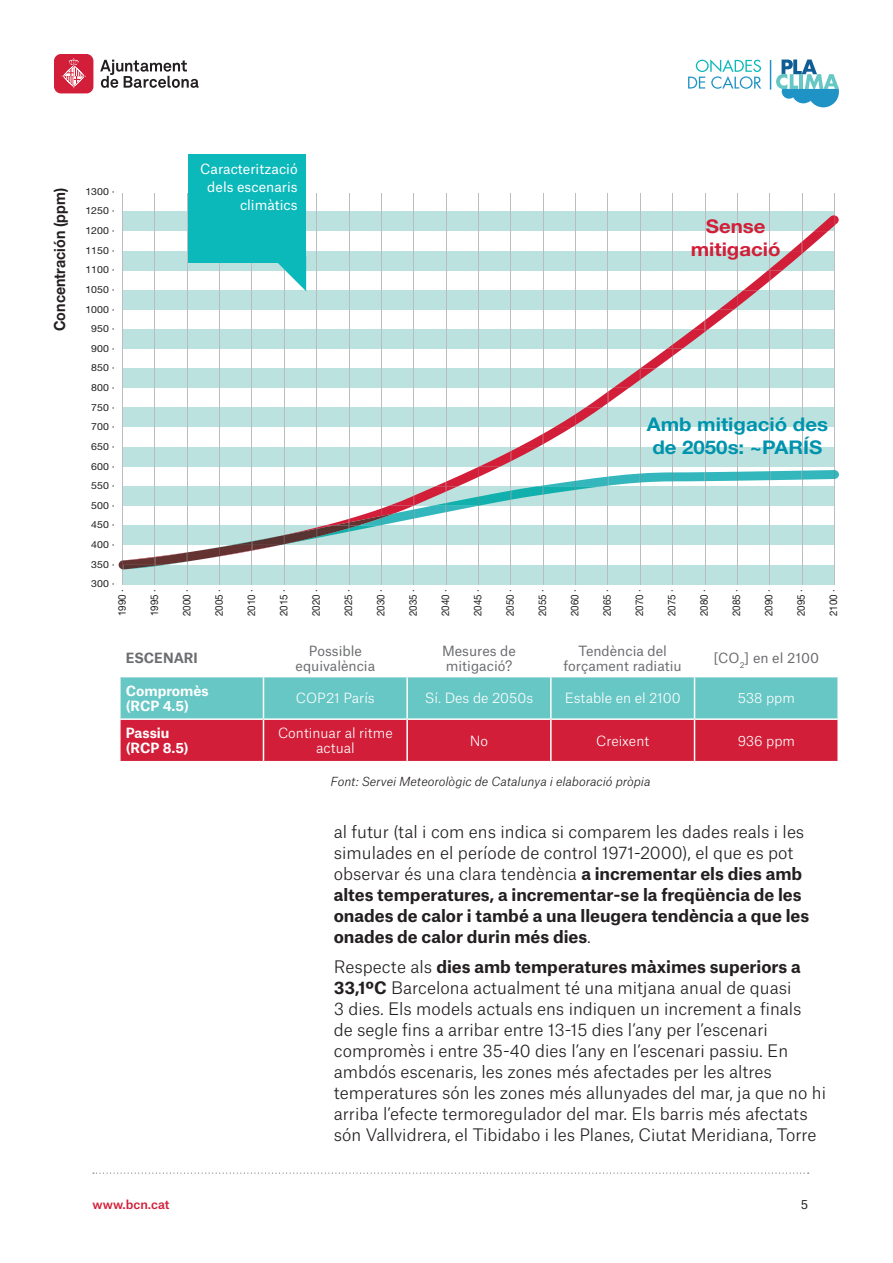
<style>
.page{position:relative;width:893px;height:1263px;background:#fff}
.page>*{position:absolute;margin:0;border:0;box-sizing:border-box;transform-origin:0 0}
.t1{font:700 18.9px/22.6px "Helvetica Neue";color:#0093ad;text-align:center;scale:1.08 1}
.t2{font:700 18.9px/22.6px "Helvetica Neue";color:#d21e38;text-align:center;scale:1.08 1}
.t3{font:300 16.5px/21px "Atlas Grotesk";color:#231f20}
.t4{font:700 16.5px/21px "Atlas Grotesk";color:#231f20}
.t5{font:700 15.45px "Helvetica Neue";color:#231f20;scale:.93 1}
.t6{font:300 13.5px/15px "Atlas Grotesk";color:#fff;text-align:center}
.t7{font:13.5px/15px "Atlas Grotesk";color:#6c6d70;text-align:center}
.t8{font:13.5px/18px "Atlas Grotesk";color:#fff;text-align:right}
.t9{font:700 13.5px/15px "Atlas Grotesk";color:#fff}
.t10{font:700 13.5px "Atlas Grotesk";color:#6c6d70}
.t11{font:italic 300 12px "Atlas Grotesk";color:#231f20}
.t12{font:500 12px "Atlas Grotesk";letter-spacing:.005em;color:#d21e38}
.t13{font:12px "Atlas Grotesk";color:#231f20}
.t14{font:10.5px "Helvetica Neue";color:#231f20;scale:.93 1}
.t15{font:9.75px/19.6px "Helvetica Neue";color:#231f20;text-align:right;scale:1.08 1}
.s1{font-weight:300}
.s2{font-weight:700}
</style>
<div class="page">
<svg style="left:100px;top:60px;width:99px;height:28px"></svg>
<div style="left:54px;top:54px;width:39px;height:39px;background:#d21e38;border-radius:7px"></div>
<svg style="left:62px;top:58px;width:24px;height:30px"></svg>
<svg style="left:93px;top:1172px;width:716px;height:2px"></svg>
<hr style="left:770px;top:60px;width:1px;height:30px;background:#1f92c6">
<svg style="left:776px;top:60px;width:63px;height:47px"></svg>
<svg style="left:688px;top:59px;width:73px;height:30px"></svg>
<svg style="left:121px;top:677px;width:716px;height:84px;background:#9c737f"></svg>
<hr style="left:263px;top:677px;width:1px;height:41px;background:#fff">
<hr style="left:406px;top:677px;width:2px;height:41px;background:#fff">
<hr style="left:550px;top:677px;width:2px;height:41px;background:#fff">
<hr style="left:694px;top:677px;width:1px;height:41px;background:#fff">
<hr style="left:119px;top:718px;width:144px;height:2px;background:#fff">
<hr style="left:263px;top:718px;width:144px;height:2px;background:#fff">
<hr style="left:263px;top:720px;width:1px;height:41px;background:#fff">
<hr style="left:407px;top:718px;width:144px;height:2px;background:#fff">
<hr style="left:406px;top:720px;width:2px;height:41px;background:#fff">
<hr style="left:551px;top:718px;width:143px;height:2px;background:#fff">
<hr style="left:550px;top:720px;width:2px;height:41px;background:#fff">
<hr style="left:694px;top:718px;width:145px;height:2px;background:#fff">
<hr style="left:694px;top:720px;width:1px;height:41px;background:#fff">
<div style="left:123px;top:212px;width:712px;height:19px;background:#bbe2de"></div>
<div style="left:123px;top:565px;width:712px;height:19px;background:#bbe2de"></div>
<hr style="left:122px;top:193px;width:1px;height:391px;background:#babdc0">
<hr style="left:154px;top:193px;width:1px;height:391px;background:#babdc0">
<hr style="left:187px;top:193px;width:1px;height:391px;background:#babdc0">
<hr style="left:219px;top:193px;width:1px;height:391px;background:#babdc0">
<hr style="left:252px;top:193px;width:1px;height:391px;background:#babdc0">
<hr style="left:284px;top:193px;width:1px;height:391px;background:#babdc0">
<hr style="left:316px;top:193px;width:1px;height:391px;background:#babdc0">
<hr style="left:349px;top:193px;width:1px;height:391px;background:#babdc0">
<hr style="left:381px;top:193px;width:1px;height:391px;background:#babdc0">
<hr style="left:413px;top:193px;width:1px;height:391px;background:#babdc0">
<hr style="left:446px;top:193px;width:1px;height:391px;background:#babdc0">
<hr style="left:478px;top:193px;width:1px;height:391px;background:#babdc0">
<hr style="left:510px;top:193px;width:1px;height:391px;background:#babdc0">
<hr style="left:543px;top:193px;width:1px;height:391px;background:#babdc0">
<hr style="left:575px;top:193px;width:1px;height:391px;background:#babdc0">
<hr style="left:607px;top:193px;width:1px;height:391px;background:#babdc0">
<hr style="left:640px;top:193px;width:1px;height:391px;background:#babdc0">
<hr style="left:672px;top:193px;width:1px;height:391px;background:#babdc0">
<hr style="left:705px;top:193px;width:1px;height:391px;background:#babdc0">
<hr style="left:737px;top:193px;width:1px;height:391px;background:#babdc0">
<hr style="left:769px;top:193px;width:1px;height:391px;background:#babdc0">
<hr style="left:802px;top:193px;width:1px;height:391px;background:#babdc0">
<hr style="left:834px;top:193px;width:1px;height:391px;background:#babdc0">
<div style="left:189px;top:154px;width:117px;height:109px;background:#0bb8ba"></div>
<svg style="left:118px;top:215px;width:721px;height:355px"></svg>
<p class="t5" style="left:50px;top:331px;width:155px;rotate:-90deg">Concentración (ppm)</p>
<p class="t15" style="left:85px;top:181px;width:29px">1300 ·<br>1250 ·<br>1200 ·<br>1150 ·<br>1100 ·<br>1050 ·<br>1000 ·<br>950 ·<br>900 ·<br>850 ·<br>800 ·<br>750 ·<br>700 ·<br>650 ·<br>600 ·<br>550 ·<br>500 ·<br>450 ·<br>400 ·<br>350 ·<br>300 ·</p>
<p class="t8" style="left:200px;top:158px;width:99px">Caracterització dels escenaris climàtics</p>
<p class="t2" style="left:691px;top:215px;width:85px">Sense mitigació</p>
<p class="t1" style="left:647px;top:412px;width:169px">Amb mitigació des de 2050s: ~PARÍS</p>
<p class="t14" style="left:116px;top:616px;width:31px;rotate:-90deg">1990 ·</p>
<p class="t14" style="left:148px;top:616px;width:31px;rotate:-90deg">1995 ·</p>
<p class="t14" style="left:180px;top:616px;width:31px;rotate:-90deg">2000 ·</p>
<p class="t14" style="left:213px;top:616px;width:31px;rotate:-90deg">2005 ·</p>
<p class="t14" style="left:245px;top:616px;width:31px;rotate:-90deg">2010 ·</p>
<p class="t14" style="left:277px;top:616px;width:31px;rotate:-90deg">2015 ·</p>
<p class="t14" style="left:310px;top:616px;width:31px;rotate:-90deg">2020 ·</p>
<p class="t14" style="left:342px;top:616px;width:31px;rotate:-90deg">2025 ·</p>
<p class="t14" style="left:374px;top:616px;width:31px;rotate:-90deg">2030 ·</p>
<p class="t14" style="left:407px;top:616px;width:31px;rotate:-90deg">2035 ·</p>
<p class="t14" style="left:439px;top:616px;width:31px;rotate:-90deg">2040 ·</p>
<p class="t14" style="left:471px;top:616px;width:31px;rotate:-90deg">2045 ·</p>
<p class="t14" style="left:504px;top:616px;width:31px;rotate:-90deg">2050 ·</p>
<p class="t14" style="left:536px;top:616px;width:31px;rotate:-90deg">2055 ·</p>
<p class="t14" style="left:568px;top:616px;width:31px;rotate:-90deg">2060 ·</p>
<p class="t14" style="left:601px;top:616px;width:31px;rotate:-90deg">2065 ·</p>
<p class="t14" style="left:633px;top:616px;width:31px;rotate:-90deg">2070 ·</p>
<p class="t14" style="left:665px;top:616px;width:31px;rotate:-90deg">2075 ·</p>
<p class="t14" style="left:698px;top:616px;width:31px;rotate:-90deg">2080 ·</p>
<p class="t14" style="left:730px;top:616px;width:31px;rotate:-90deg">2085 ·</p>
<p class="t14" style="left:762px;top:616px;width:31px;rotate:-90deg">2090 ·</p>
<p class="t14" style="left:795px;top:616px;width:31px;rotate:-90deg">2095 ·</p>
<p class="t14" style="left:827px;top:616px;width:31px;rotate:-90deg">2100 ·</p>
<p class="t10" style="left:126px;top:647px;width:74px">ESCENARI</p>
<p class="t7" style="left:295px;top:641px;width:81px">Possible equivalència</p>
<p class="t7" style="left:442px;top:641px;width:75px;text-align:left">Mesures de mitigació?</p>
<p class="t7" style="left:564px;top:641px;width:120px">Tendència del forçament radiatiu</p>
<p class="t7" style="left:713px;top:649px;width:107px">[CO<sub>2</sub>] en el 2100</p>
<p class="t9" style="left:126px;top:682px;width:84px">Compromès (RCP 4.5)</p>
<p class="t6" style="left:296px;top:689px;width:80px">COP21 París</p>
<p class="t6" style="left:425px;top:689px;width:110px">Sí. Des de 2050s</p>
<p class="t6" style="left:565px;top:689px;width:117px">Estable en el 2100</p>
<p class="t6" style="left:738px;top:689px;width:59px">538 ppm</p>
<p class="t9" style="left:126px;top:724px;width:64px">Passiu (RCP 8.5)</p>
<p class="t6" style="left:278px;top:724px;width:116px">Continuar al ritme actual</p>
<p class="t6" style="left:470px;top:732px;width:20px">No</p>
<p class="t6" style="left:596px;top:732px;width:55px">Creixent</p>
<p class="t6" style="left:738px;top:732px;width:59px">936 ppm</p>
<p class="t11" style="left:331px;top:772px;width:321px">Font: Servei Meteorològic de Catalunya i elaboració pròpia</p>
<p class="t4" style="left:334px;top:820px;width:477px"><span class="s1">al futur (tal i com ens indica si comparem les dades reals i les simulades en el període de control 1971-2000), el que es pot observar és una clara tendència</span> a incrementar els dies amb altes temperatures, a incrementar-se la freqüència de les onades de calor i també a una lleugera tendència a que les onades de calor durin més dies<span class="s1">.</span></p>
<p class="t3" style="left:334px;top:954px;width:494px">Respecte als <span class="s2">dies amb temperatures màximes superiors a 33,1ºC</span> Barcelona actualment té una mitjana anual de quasi<br>3 dies. Els models actuals ens indiquen un increment a finals<br>de segle fins a arribar entre 13-15 dies l’any per l’escenari compromès i entre 35-40 dies l’any en l’escenari passiu. En ambdós escenaris, les zones més afectades per les altres temperatures són les zones més allunyades del mar, ja que no hi arriba l’efecte termoregulador del mar. Els barris més afectats són Vallvidrera, el Tibidabo i les Planes, Ciutat Meridiana, Torre</p>
<p class="t12" style="left:92px;top:1194px;width:79px">www.bcn.cat</p>
<p class="t13" style="left:801px;top:1195px;width:9px">5</p>
</div>
